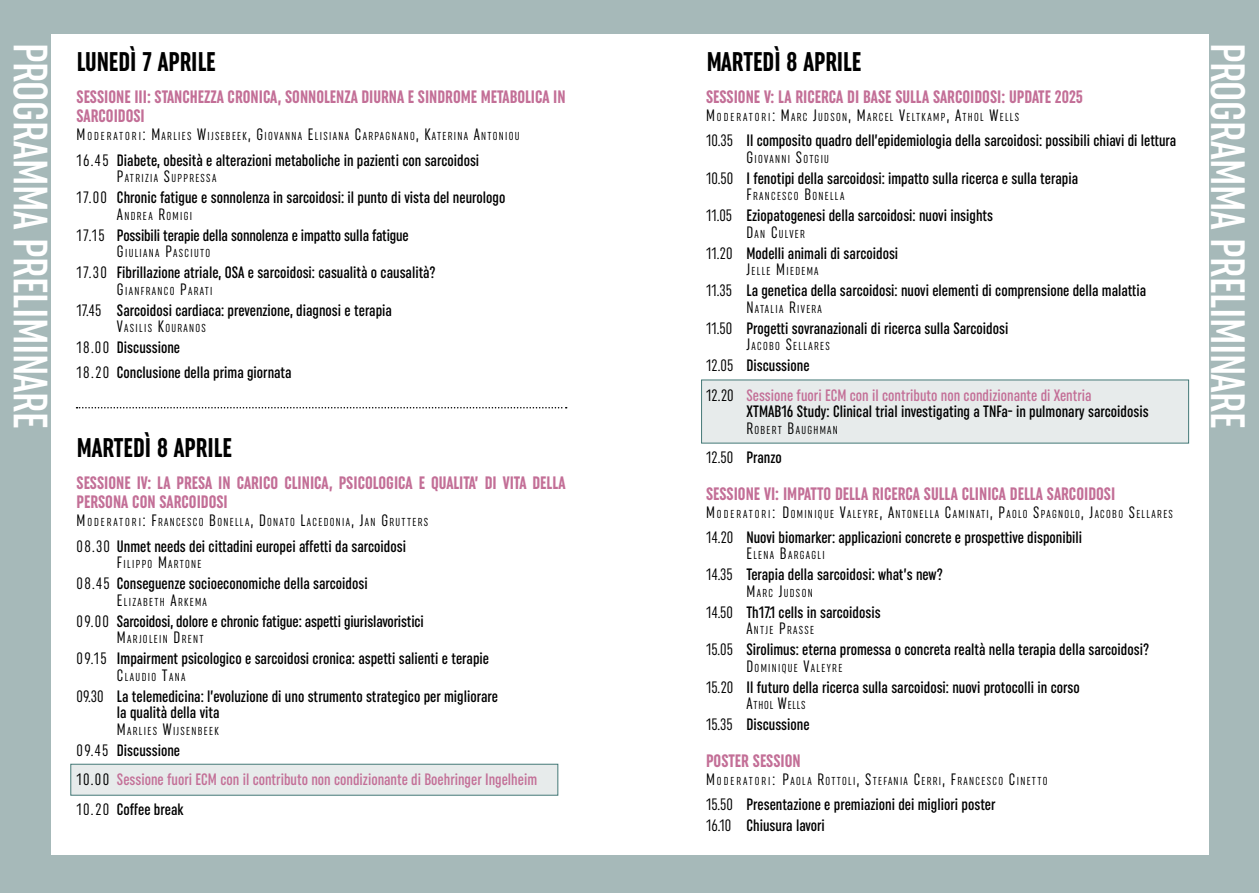
<style>
.page{position:relative;width:1259px;height:893px;background:#a6b9b9}
.page>*{position:absolute;margin:0;border:0;box-sizing:border-box;transform-origin:0 0}
.t1{font:500 extra-condensed 48.15px "Uniform";letter-spacing:-.01em;color:#fff}
.t2{font:700 extra-condensed 27px "Uniform";color:#000}
.t3{font:700 extra-condensed 18px/19.5px "Uniform";color:#c36f97}
.t4{font:500 extra-condensed 16.5px/16.5px "Uniform";color:#000}
.t5{font:500 extra-condensed 16.5px/29.5px "Uniform";color:#c36f97}
.t6{font:extra-condensed 11.55px "Uniform";letter-spacing:.115em;color:#000}
.t7{font:extra-condensed 11.55px "Uniform";letter-spacing:.07em;color:#000}
.s1{font-size:16.5px}
.s2{font-weight:400}
.s3{font-weight:400;color:#000}
.s4{color:#000}
</style>
<div class="page">
<div style="left:51px;top:34px;width:1157px;height:821px;background:#fff"></div>
<div style="left:71px;top:764px;width:487px;height:31px;background:#e7ebeb;border:1px solid #447977"></div>
<div style="left:701px;top:380px;width:487px;height:63px;background:#e7ebeb"></div>
<svg style="left:77px;top:407px;width:490px;height:1px"></svg>
<h1 class="t1" style="left:59px;top:43px;width:388px;rotate:90deg">PROGRAMMA PRELIMINARE</h1>
<h1 class="t1" style="left:1256px;top:43px;width:388px;rotate:90deg">PROGRAMMA PRELIMINARE</h1>
<h2 class="t2" style="left:77px;top:46px;width:141px">LUNEDÌ 7 APRILE</h2>
<h2 class="t2" style="left:706px;top:46px;width:157px">MARTEDÌ 8 APRILE</h2>
<p class="t3" style="left:706px;top:87px;width:378px">SESSIONE V: LA RICERCA DI BASE SULLA SARCOIDOSI: UPDATE 2025</p>
<p class="t6" style="left:706px;top:110px;width:315px"><span class="s1">M</span>ODERATORI<span class="s1">: M</span>ARC <span class="s1">J</span>UDSON<span class="s1">, M</span>ARCEL <span class="s1">V</span>ELTKAMP<span class="s1">, A</span>THOL <span class="s1">W</span>ELLS</p>
<p class="t4" style="left:706px;top:132px;width:472px"><span class="s2">10.35</span> Il composito quadro dell’epidemiologia della sarcoidosi: possibili chiavi di lettura</p>
<p class="t6" style="left:746px;top:152px;width:84px"><span class="s1">G</span>IOVANNI <span class="s1">S</span>OTGIU</p>
<p class="t4" style="left:706px;top:169px;width:373px"><span class="s2">10.50</span> I fenotipi della sarcoidosi: impatto sulla ricerca e sulla terapia</p>
<p class="t6" style="left:746px;top:189px;width:99px"><span class="s1">F</span>RANCESCO <span class="s1">B</span>ONELLA</p>
<p class="t4" style="left:706px;top:207px;width:288px"><span class="s2">11.05</span> Eziopatogenesi della sarcoidosi: nuovi insights<br><span class="s2">D</span></p>
<p class="t3" style="left:77px;top:87px;width:490px">SESSIONE III: STANCHEZZA CRONICA, SONNOLENZA DIURNA E SINDROME METABOLICA IN<br>SARCOIDOSI</p>
<p class="t6" style="left:77px;top:130px;width:445px"><span class="s1">M</span>ODERATORI<span class="s1">: M</span>ARLIES <span class="s1">W</span>IJSEBEEK<span class="s1">, G</span>IOVANNA <span class="s1">E</span>LISIANA <span class="s1">C</span>ARPAGNANO<span class="s1">, K</span>ATERINA <span class="s1">A</span>NTONIOU</p>
<p class="t4" style="left:77px;top:151px;width:404px"><span class="s2">16.45</span> Diabete, obesità e alterazioni metaboliche in pazienti con sarcoidosi<br><span class="s2">P</span></p>
<p class="t6" style="left:125px;top:171px;width:93px">ATRIZIA <span class="s1">S</span>UPPRESSA</p>
<p class="t4" style="left:77px;top:189px;width:430px"><span class="s2">17.00</span> Chronic fatigue e sonnolenza in sarcoidosi: il punto di vista del neurologo<br><span class="s2">A</span></p>
<p class="t6" style="left:124px;top:209px;width:69px">NDREA <span class="s1">R</span>OMIGI</p>
<p class="t4" style="left:77px;top:226px;width:334px"><span class="s2">17.15</span> Possibili terapie della sonnolenza e impatto sulla fatigue</p>
<p class="t6" style="left:117px;top:246px;width:95px"><span class="s1">G</span>IULIANA <span class="s1">P</span>ASCIUTO</p>
<p class="t4" style="left:77px;top:264px;width:360px"><span class="s2">17.30</span> Fibrillazione atriale, OSA e sarcoidosi: casualità o causalità?</p>
<p class="t6" style="left:117px;top:284px;width:97px"><span class="s1">G</span>IANFRANCO <span class="s1">P</span>ARATI</p>
<p class="t4" style="left:77px;top:301px;width:317px"><span class="s2">17.45</span> Sarcoidosi cardiaca: prevenzione, diagnosi e terapia<br><span class="s2">V</span></p>
<p class="t6" style="left:754px;top:227px;width:52px">AN <span class="s1">C</span> ULVER</p>
<p class="t4" style="left:706px;top:244px;width:194px"><span class="s2">11.20</span> Modelli animali di sarcoidosi</p>
<p class="t6" style="left:746px;top:264px;width:74px"><span class="s1">J</span>ELLE <span class="s1">M</span>IEDEMA</p>
<p class="t4" style="left:706px;top:282px;width:442px"><span class="s2">11.35</span> La genetica della sarcoidosi: nuovi elementi di comprensione della malattia<br><span class="s2">N</span></p>
<p class="t6" style="left:755px;top:302px;width:68px">ATALIA <span class="s1">R</span>IVERA</p>
<p class="t4" style="left:706px;top:319px;width:304px"><span class="s2">11.50</span> Progetti sovranazionali di ricerca sulla Sarcoidosi</p>
<p class="t6" style="left:746px;top:339px;width:85px"><span class="s1">J</span>ACOBO <span class="s1">S</span>ELLARES</p>
<p class="t5" style="left:706px;top:350px;width:387px"><span class="s3">12.05</span> <span class="s4">Discussione<br></span><span class="s3">12.20</span> Sessione fuori ECM con il contributo non condizionante di Xentria</p>
<p class="t4" style="left:746px;top:403px;width:404px">XTMAB16 Study: Clinical trial investigating a TNFa- in pulmonary sarcoidosis</p>
<p class="t6" style="left:746px;top:423px;width:93px"><span class="s1">R</span>OBERT <span class="s1">B</span>AUGHMAN</p>
<p class="t4" style="left:706px;top:449px;width:77px"><span class="s2">12.50</span> Pranzo</p>
<p class="t3" style="left:706px;top:483px;width:411px">SESSIONE VI: IMPATTO DELLA RICERCA SULLA CLINICA DELLA SARCOIDOSI</p>
<p class="t6" style="left:706px;top:507px;width:468px"><span class="s1">M</span>ODERATORI<span class="s1">: D</span> OMINIQUE <span class="s1">V</span>ALEYRE<span class="s1">, A</span>NTONELLA <span class="s1">C</span>AMINATI<span class="s1">, P</span>AOLO <span class="s1">S</span>PAGNOLO<span class="s1">, J</span>ACOBO <span class="s1">S</span>ELLARES</p>
<p class="t4" style="left:706px;top:529px;width:378px"><span class="s2">14.20</span> Nuovi biomarker: applicazioni concrete e prospettive disponibili<br><span class="s2">E</span></p>
<p class="t6" style="left:124px;top:321px;width:83px">ASILIS <span class="s1">K</span>OURANOS</p>
<p class="t4" style="left:77px;top:335px;width:216px;line-height:25.2px"><span class="s2">18.00</span> Discussione<br><span class="s2">18.20</span> Conclusione della prima giornata</p>
<h2 class="t2" style="left:77px;top:433px;width:157px">MARTEDÌ 8 APRILE</h2>
<p class="t3" style="left:77px;top:473px;width:490px">SESSIONE IV: LA PRESA IN CARICO CLINICA, PSICOLOGICA E QUALITA’ DI VITA DELLA<br>PERSONA CON SARCOIDOSI</p>
<p class="t6" style="left:77px;top:516px;width:353px"><span class="s1">M</span>ODERATORI<span class="s1">: F</span>RANCESCO <span class="s1">B</span>ONELLA<span class="s1">, D</span> ONATO <span class="s1">L</span>ACEDONIA<span class="s1">, J</span>AN <span class="s1">G</span>RUTTERS</p>
<p class="t4" style="left:77px;top:537px;width:331px"><span class="s2">08.30</span> Unmet needs dei cittadini europei affetti da sarcoidosi</p>
<p class="t6" style="left:117px;top:557px;width:86px"><span class="s1">F</span>ILIPPO <span class="s1">M</span>ARTONE</p>
<p class="t4" style="left:77px;top:575px;width:293px"><span class="s2">08.45</span> Conseguenze socioeconomiche della sarcoidosi<br><span class="s2">E</span></p>
<p class="t6" style="left:753px;top:549px;width:73px">LENA <span class="s1">B</span>ARGAGLI</p>
<p class="t4" style="left:706px;top:566px;width:238px"><span class="s2">14.35</span> Terapia della sarcoidosi: what’s new?</p>
<p class="t6" style="left:746px;top:586px;width:68px"><span class="s1">M</span>ARC <span class="s1">J</span>UDSON</p>
<p class="t4" style="left:706px;top:604px;width:176px"><span class="s2">14.50</span> Th17.1 cells in sarcoidosis<br><span class="s2">A</span></p>
<p class="t6" style="left:124px;top:595px;width:84px">LIZABETH <span class="s1">A</span>RKEMA</p>
<p class="t4" style="left:77px;top:612px;width:349px"><span class="s2">09.00</span> Sarcoidosi, dolore e chronic fatigue: aspetti giurislavoristici</p>
<p class="t6" style="left:117px;top:632px;width:88px"><span class="s1">M</span>ARJOLEIN <span class="s1">D</span> RENT</p>
<p class="t4" style="left:77px;top:650px;width:414px"><span class="s2">09.15</span> Impairment psicologico e sarcoidosi cronica: aspetti salienti e terapie<br><span class="s2">C</span></p>
<p class="t6" style="left:754px;top:624px;width:62px">NTJE <span class="s1">P</span> RASSE</p>
<p class="t4" style="left:706px;top:641px;width:444px"><span class="s2">15.05</span> Sirolimus: eterna promessa o concreta realtà nella terapia della sarcoidosi?<br><span class="s2">D</span></p>
<p class="t6" style="left:754px;top:661px;width:89px">OMINIQUE <span class="s1">V</span>ALEYRE</p>
<p class="t4" style="left:706px;top:679px;width:375px"><span class="s2">15.20</span> Il futuro della ricerca sulla sarcoidosi: nuovi protocolli in corso<br><span class="s2">A</span></p>
<p class="t6" style="left:125px;top:670px;width:62px">LAUDIO <span class="s1">T</span>ANA</p>
<p class="t4" style="left:117px;top:687px;width:382px;text-indent:-40px"><span class="s2">09.30</span> La telemedicina: l’evoluzione di uno strumento strategico per migliorare la qualità della vita</p>
<p class="t6" style="left:117px;top:724px;width:103px"><span class="s1">M</span>ARLIES <span class="s1">W</span>IJSENBEEK</p>
<p class="t5" style="left:77px;top:735px;width:462px"><span class="s3">09.45</span> <span class="s4">Discussione<br></span><span class="s3">10.00</span> Sessione fuori ECM con il contributo non condizionante di Boehringer Ingelheim<br><span class="s3">10.20</span> <span class="s4">Coffee break</span></p>
<p class="t7" style="left:753px;top:699px;width:54px">THOL <span class="s1">W</span>ELLS</p>
<p class="t4" style="left:706px;top:716px;width:105px"><span class="s2">15.35</span> Discussione</p>
<p class="t3" style="left:706px;top:751px;width:96px">POSTER SESSION</p>
<p class="t6" style="left:706px;top:774px;width:343px"><span class="s1">M</span>ODERATORI<span class="s1">: P</span>AOLA <span class="s1">R</span>OTTOLI<span class="s1">, S</span>TEFANIA <span class="s1">C</span>ERRI<span class="s1">, F</span>RANCESCO <span class="s1">C</span>INETTO</p>
<p class="t4" style="left:706px;top:794px;width:291px;line-height:21px"><span class="s2">15.50</span> Presentazione e premiazioni dei migliori poster<br><span class="s2">16.10</span> Chiusura lavori</p>
</div>
